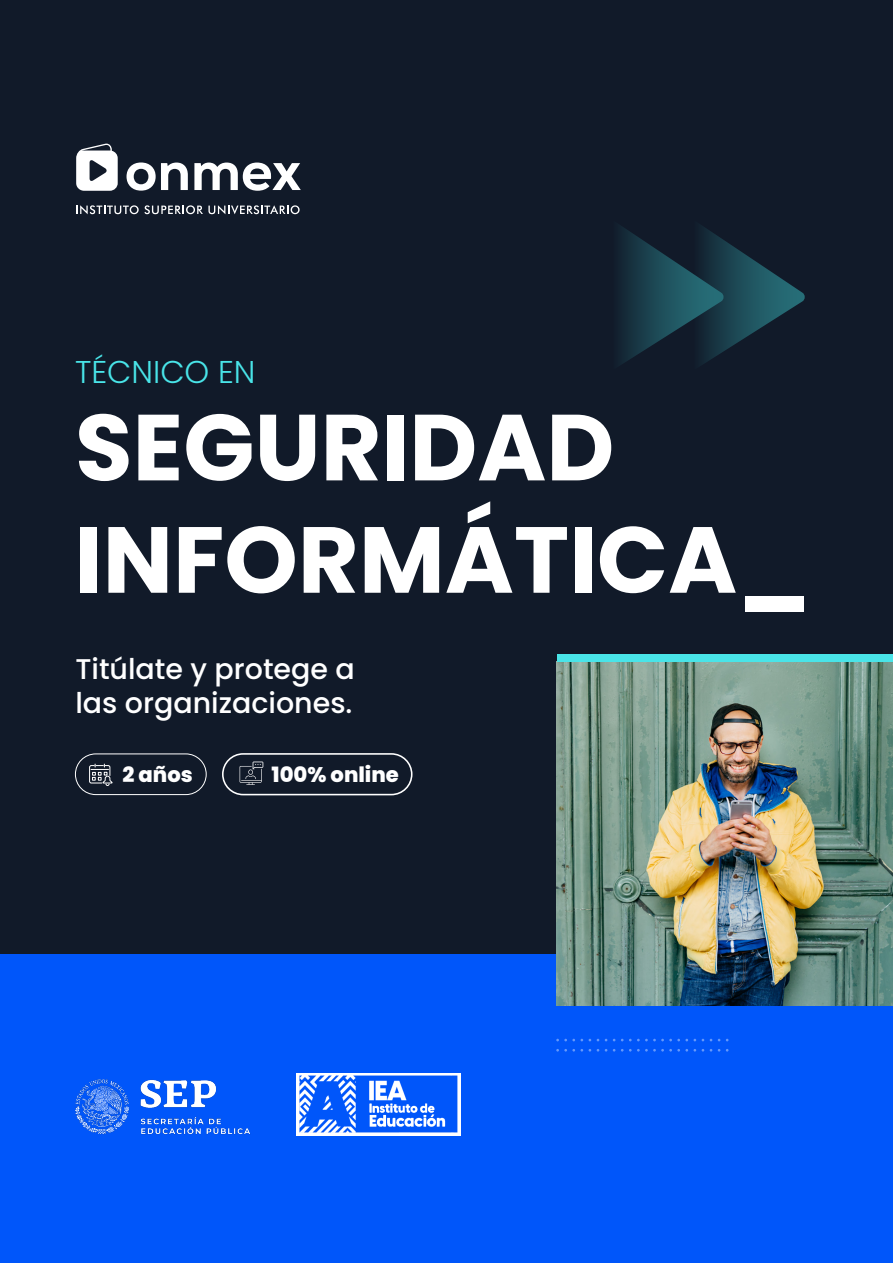
<style>
.page{position:relative;width:893px;height:1263px;background:#fff}
.page>*{position:absolute;margin:0;border:0;box-sizing:border-box;transform-origin:0 0}
.t1{font:700 93.6px/112.4px "Poppins";color:#fff}
.t2{font:300 31.5px "Poppins";color:#49e4e8}
.t3{font:500 28.5px/34.2px "Poppins";color:#fff}
.t4{font:800 21.15px "Poppins";color:#fff}
</style>
<div class="page">
<div style="left:0;top:0;width:893px;height:954px;background:#111a29"></div>
<div style="left:0;top:954px;width:893px;height:309px;background:#0056fa"></div>
<svg style="left:621px;top:226px;width:184px;height:138px"></svg>
<svg style="left:127px;top:162px;width:61px;height:29px"></svg>
<svg style="left:194px;top:163px;width:107px;height:28px"></svg>
<svg style="left:76px;top:144px;width:42px;height:47px"></svg>
<svg style="left:76px;top:205px;width:224px;height:9px"></svg>
<svg style="left:556px;top:1049px;width:27px;height:2px"></svg>
<svg style="left:556px;top:1039px;width:27px;height:2px"></svg>
<svg style="left:621px;top:1049px;width:75px;height:2px"></svg>
<svg style="left:621px;top:1039px;width:75px;height:2px"></svg>
<img style="left:557px;top:662px;width:336px;height:343px">
<div style="left:557px;top:654px;width:336px;height:8px;background:#49e4e8"></div>
<img style="left:75px;top:1079px;width:176px;height:56px">
<img style="left:296px;top:1073px;width:165px;height:62px">
<div style="left:222px;top:753px;width:190px;height:42px;border:2px solid #fff;border-radius:20px"></div>
<svg style="left:240px;top:761px;width:23px;height:24px"></svg>
<div style="left:75px;top:753px;width:132px;height:42px;border:1px solid #fff;border-radius:20px"></div>
<svg style="left:89px;top:764px;width:24px;height:22px"></svg>
<p class="t2" style="left:75px;top:353px;width:182px">TÉCNICO EN</p>
<h1 class="t1" style="left:75px;top:392px;width:737px">SEGURIDAD<br>INFORMÁTICA_</h1>
<p class="t3" style="left:75px;top:652px;width:281px">Titúlate y protege a las organizaciones.</p>
<p class="t4" style="left:122px;top:762px;width:72px">2 años</p>
<p class="t4" style="left:272px;top:762px;width:129px">100% online</p>
</div>
